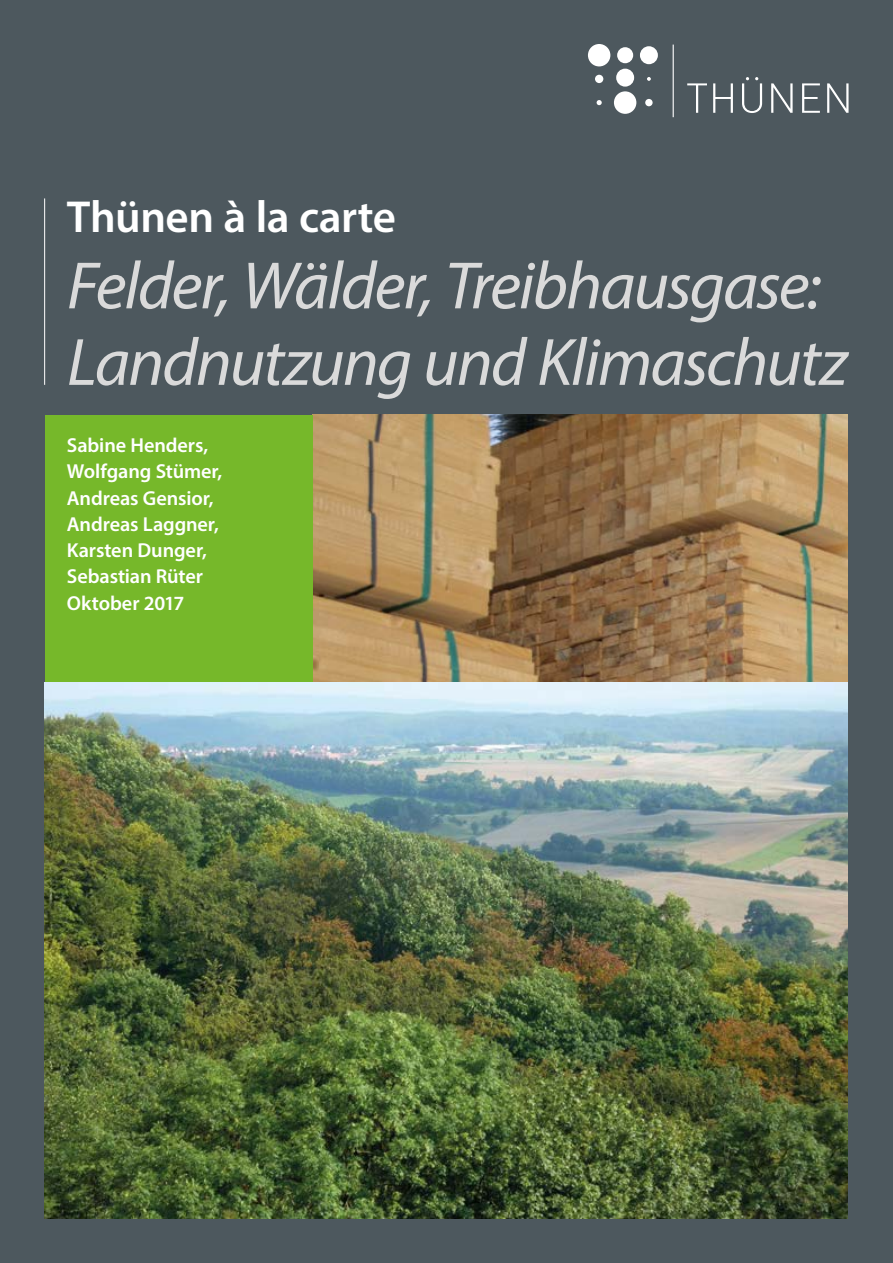
<style>
.page{position:relative;width:893px;height:1263px;background:#4d585e}
.page>*{position:absolute;margin:0;border:0;box-sizing:border-box;transform-origin:0 0}
.Titel{font:italic 67.5px "Myriad Pro";letter-spacing:-.03em;color:#dadada}
.Thünen_à_la_Carte{font:600 45px "Myriad Pro";letter-spacing:-.01em;color:#fff}
.Autoren{font:600 20.25px/26.2px "Myriad Pro";letter-spacing:-.005em;color:#fff}
</style>
<div class="page">
<svg style="left:687px;top:83px;width:20px;height:30px"></svg>
<svg style="left:713px;top:83px;width:20px;height:30px"></svg>
<svg style="left:771px;top:83px;width:22px;height:30px"></svg>
<svg style="left:802px;top:83px;width:18px;height:30px"></svg>
<svg style="left:827px;top:83px;width:21px;height:30px"></svg>
<svg style="left:742px;top:77px;width:20px;height:36px"></svg>
<hr style="left:673px;top:45px;width:1px;height:72px;background:#fff">
<div style="left:640px;top:46px;width:18px;height:18px;background:#fff;border-radius:50%"></div>
<div style="left:617px;top:47px;width:16px;height:16px;background:#fff;border-radius:50%"></div>
<div style="left:616px;top:69px;width:18px;height:18px;background:#fff;border-radius:50%"></div>
<div style="left:614px;top:91px;width:22px;height:23px;background:#fff;border-radius:50%"></div>
<div style="left:588px;top:44px;width:22px;height:22px;background:#fff;border-radius:50%"></div>
<div style="left:595px;top:75px;width:8px;height:8px;background:#fff;border-radius:50%"></div>
<svg style="left:597px;top:100px;width:5px;height:5px"></svg>
<div style="left:645px;top:99px;width:8px;height:7px;background:#fff;border-radius:50%"></div>
<svg style="left:647px;top:77px;width:4px;height:4px"></svg>
<hr style="left:44px;top:198px;width:1px;height:187px;background:#fff">
<img style="left:313px;top:415px;width:535px;height:267px">
<div style="left:45px;top:415px;width:268px;height:267px;background:#76b82a"></div>
<img style="left:44px;top:683px;width:804px;height:535px">
<p class="Thünen_à_la_Carte" style="left:67px;top:188px;width:331px">Thünen à la carte</p>
<p class="Titel" style="left:67px;top:244px;width:755px">Felder, Wälder, Treibhausgase:</p>
<p class="Titel" style="left:67px;top:320px;width:782px">Landnutzung und Klimaschutz</p>
<p class="Autoren" style="left:67px;top:432px;width:157px">Sabine Henders,<br>Wolfgang Stümer,<br>Andreas Gensior,<br>Andreas Laggner,<br>Karsten Dunger,<br>Sebastian Rüter<br>Oktober 2017</p>
</div>
